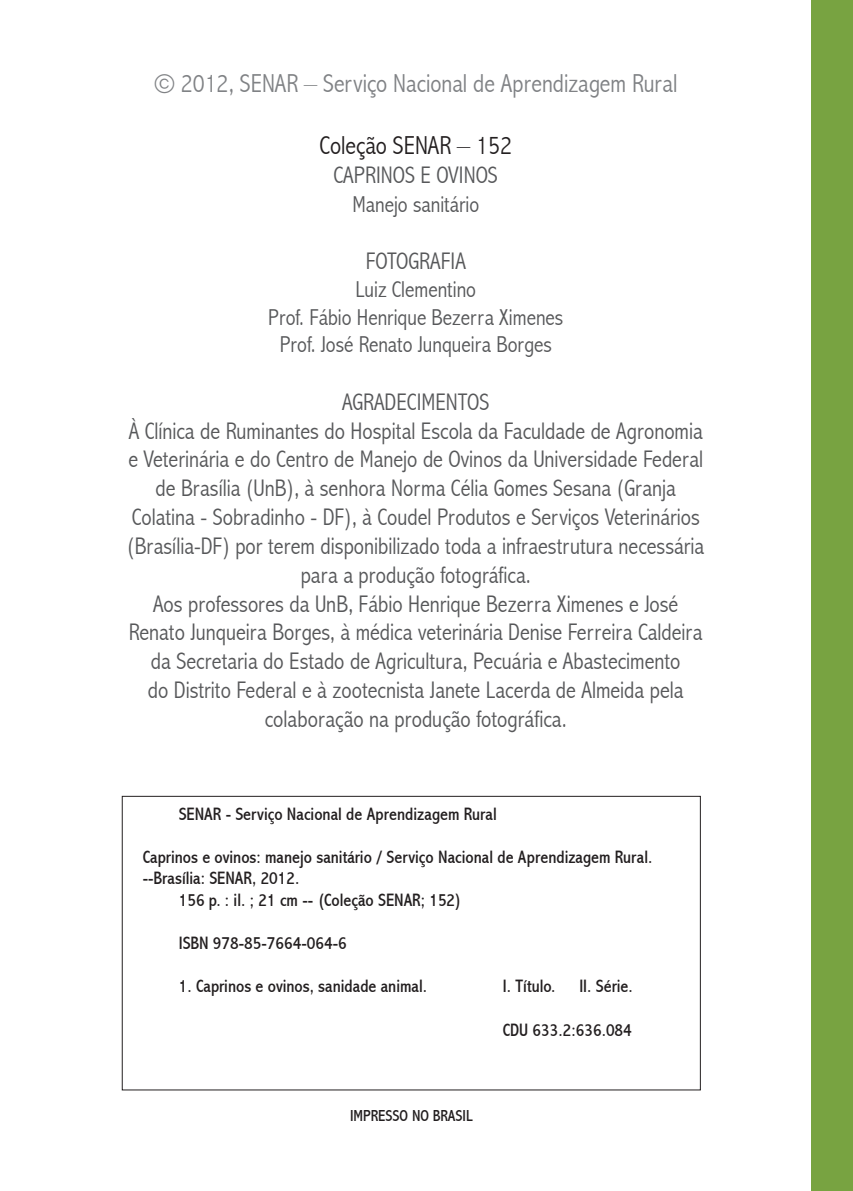
<style>
.page{position:relative;width:853px;height:1191px;background:#fff}
.page>*{position:absolute;margin:0;border:0;box-sizing:border-box;transform-origin:0 0}
.t1{font:300 condensed 26px "Abadi";color:#808285}
.t2{font:300 condensed 26px "Abadi";color:#231f20}
.t3{font:300 condensed 24px/28.8px "Abadi";color:#57585a;text-align:center}
.t4{font:300 condensed 23px/27.6px "Abadi";color:#57585a;text-align:center}
.t5{font:condensed 18px "Abadi";color:#231f20}
.t6{font:condensed 16px "Abadi";color:#231f20}
</style>
<div class="page">
<div style="left:811px;top:0;width:39px;height:1191px;background:#78a341"></div>
<hr style="left:850px;top:0;width:2px;height:1191px;background:#78a341">
<div style="left:122px;top:796px;width:578px;height:294px;border:1px solid #231f20"></div>
<p class="t1" style="left:154px;top:68px;width:525px">© 2012, SENAR – Serviço Nacional de Aprendizagem Rural</p>
<p class="t2" style="left:319px;top:130px;width:194px">Coleção SENAR – 152</p>
<p class="t3" style="left:333px;top:160px;width:166px">CAPRINOS E OVINOS</p>
<p class="t4" style="left:352px;top:190px;width:128px">Manejo sanitário</p>
<p class="t3" style="left:365px;top:247px;width:102px">FOTOGRAFIA</p>
<p class="t4" style="left:268px;top:275px;width:296px">Luiz Clementino<br>Prof. Fábio Henrique Bezerra Ximenes<br>Prof. José Renato Junqueira Borges</p>
<p class="t3" style="left:127px;top:387px;width:578px">AGRADECIMENTOS<br>À Clínica de Ruminantes do Hospital Escola da Faculdade de Agronomia e Veterinária e do Centro de Manejo de Ovinos da Universidade Federal de Brasília (UnB), à senhora Norma Célia Gomes Sesana (Granja Colatina - Sobradinho - DF), à Coudel Produtos e Serviços Veterinários (Brasília-DF) por terem disponibilizado toda a infraestrutura necessária para a produção fotográfica.<br>Aos professores da UnB, Fábio Henrique Bezerra Ximenes e José Renato Junqueira Borges, à médica veterinária Denise Ferreira Caldeira da Secretaria do Estado de Agricultura, Pecuária e Abastecimento<br>do Distrito Federal e à zootecnista Janete Lacerda de Almeida pela colaboração na produção fotográfica.</p>
<p class="t5" style="left:179px;top:803px;width:319px">SENAR - Serviço Nacional de Aprendizagem Rural</p>
<p class="t5" style="left:143px;top:846px;width:511px">Caprinos e ovinos: manejo sanitário / Serviço Nacional de Aprendizagem Rural.</p>
<p class="t5" style="left:143px;top:868px;width:158px">--Brasília: SENAR, 2012.</p>
<p class="t5" style="left:179px;top:889px;width:285px">156 p. : il. ; 21 cm -- (Coleção SENAR; 152)</p>
<p class="t5" style="left:179px;top:932px;width:169px">ISBN 978-85-7664-064-6</p>
<p class="t5" style="left:179px;top:976px;width:250px">1. Caprinos e ovinos, sanidade animal.</p>
<p class="t5" style="left:503px;top:976px;width:54px">I. Título.</p>
<p class="t5" style="left:579px;top:976px;width:55px">II. Série.</p>
<p class="t5" style="left:503px;top:1019px;width:130px">CDU 633.2:636.084</p>
<p class="t6" style="left:350px;top:1106px;width:124px">IMPRESSO NO BRASIL</p>
</div>
